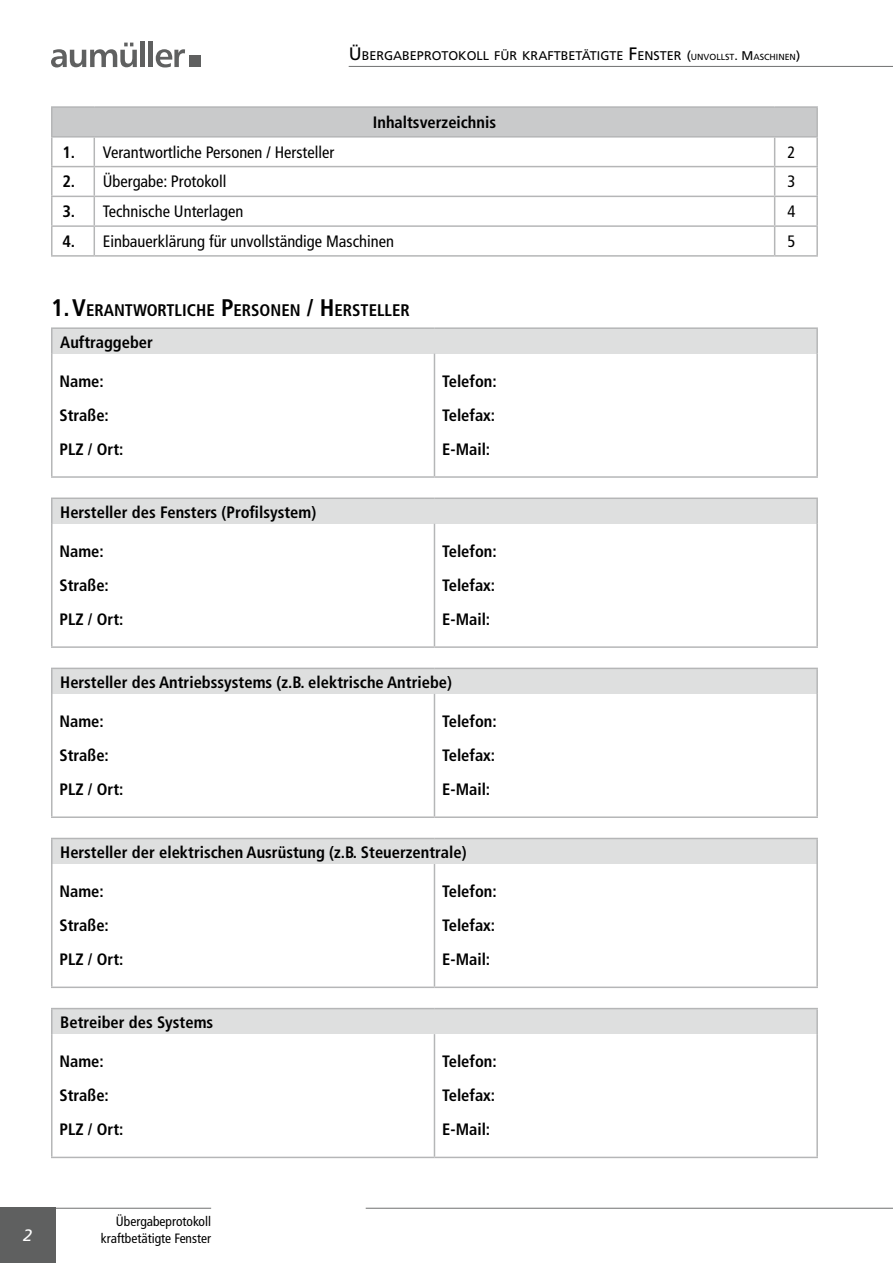
<style>
.page{position:relative;width:893px;height:1263px;background:#fff}
.page>*{position:absolute;margin:0;border:0;box-sizing:border-box;transform-origin:0 0}
.t1{font:700 condensed 16.8px "Frutiger LT Std";color:#000}
.t2{font:700 condensed 16.5px "Frutiger LT Std";color:#000}
.t3{font:condensed 16.5px "Frutiger LT Std";color:#000}
.t4{font:italic 16.5px "Frutiger LT Std";color:#fff}
.t5{font:condensed 13.5px/16.2px "Frutiger LT Std";color:#000;text-align:right}
.t6{font:12.6px "Frutiger LT Std";color:#000}
.s1{font-size:18px}
.s2{font-size:8.85px}
.s3{font-weight:700}
.s4{font-size:24px}
</style>
<div class="page">
<hr style="left:349px;top:66px;width:544px;height:1px;background:#5f6060">
<hr style="left:0;top:1208px;width:211px;height:1px;background:#5f6060">
<hr style="left:366px;top:1208px;width:527px;height:1px;background:#5f6060">
<div style="left:0;top:1208px;width:55px;height:55px;background:#5f6060"></div>
<div style="left:52px;top:328px;width:765px;height:26px;background:#dedfdf"></div>
<hr style="left:51px;top:327px;width:383px;height:2px;background:#b5b6b7">
<hr style="left:51px;top:329px;width:2px;height:25px;background:#b5b6b7">
<hr style="left:434px;top:327px;width:384px;height:2px;background:#b5b6b7">
<hr style="left:816px;top:329px;width:2px;height:25px;background:#b5b6b7">
<hr style="left:51px;top:354px;width:2px;height:122px;background:#b5b6b7">
<hr style="left:434px;top:354px;width:1px;height:122px;background:#b5b6b7">
<hr style="left:816px;top:354px;width:2px;height:122px;background:#b5b6b7">
<hr style="left:51px;top:476px;width:383px;height:2px;background:#b5b6b7">
<hr style="left:434px;top:476px;width:384px;height:2px;background:#b5b6b7">
<div style="left:52px;top:498px;width:765px;height:26px;background:#dedfdf"></div>
<hr style="left:51px;top:497px;width:383px;height:2px;background:#b5b6b7">
<hr style="left:51px;top:499px;width:2px;height:25px;background:#b5b6b7">
<hr style="left:434px;top:497px;width:384px;height:2px;background:#b5b6b7">
<hr style="left:816px;top:499px;width:2px;height:25px;background:#b5b6b7">
<hr style="left:51px;top:524px;width:2px;height:122px;background:#b5b6b7">
<hr style="left:434px;top:524px;width:1px;height:122px;background:#b5b6b7">
<hr style="left:816px;top:524px;width:2px;height:122px;background:#b5b6b7">
<hr style="left:51px;top:646px;width:383px;height:2px;background:#b5b6b7">
<hr style="left:434px;top:646px;width:384px;height:2px;background:#b5b6b7">
<div style="left:52px;top:668px;width:765px;height:26px;background:#dedfdf"></div>
<hr style="left:51px;top:668px;width:383px;height:1px;background:#b5b6b7">
<hr style="left:51px;top:669px;width:2px;height:25px;background:#b5b6b7">
<hr style="left:434px;top:668px;width:384px;height:1px;background:#b5b6b7">
<hr style="left:816px;top:669px;width:2px;height:25px;background:#b5b6b7">
<hr style="left:51px;top:694px;width:2px;height:122px;background:#b5b6b7">
<hr style="left:434px;top:694px;width:1px;height:122px;background:#b5b6b7">
<hr style="left:816px;top:694px;width:2px;height:122px;background:#b5b6b7">
<hr style="left:51px;top:816px;width:383px;height:2px;background:#b5b6b7">
<hr style="left:434px;top:816px;width:384px;height:2px;background:#b5b6b7">
<div style="left:52px;top:838px;width:765px;height:26px;background:#dedfdf"></div>
<hr style="left:51px;top:838px;width:383px;height:1px;background:#b5b6b7">
<hr style="left:51px;top:839px;width:2px;height:25px;background:#b5b6b7">
<hr style="left:434px;top:838px;width:384px;height:1px;background:#b5b6b7">
<hr style="left:816px;top:839px;width:2px;height:25px;background:#b5b6b7">
<hr style="left:51px;top:864px;width:2px;height:122px;background:#b5b6b7">
<hr style="left:434px;top:864px;width:1px;height:122px;background:#b5b6b7">
<hr style="left:816px;top:864px;width:2px;height:122px;background:#b5b6b7">
<hr style="left:51px;top:986px;width:383px;height:2px;background:#b5b6b7">
<hr style="left:434px;top:986px;width:384px;height:2px;background:#b5b6b7">
<div style="left:52px;top:1008px;width:765px;height:26px;background:#dedfdf"></div>
<hr style="left:51px;top:1008px;width:383px;height:1px;background:#b5b6b7">
<hr style="left:51px;top:1009px;width:2px;height:25px;background:#b5b6b7">
<hr style="left:434px;top:1008px;width:384px;height:1px;background:#b5b6b7">
<hr style="left:816px;top:1009px;width:2px;height:25px;background:#b5b6b7">
<hr style="left:51px;top:1034px;width:2px;height:123px;background:#b5b6b7">
<hr style="left:434px;top:1034px;width:1px;height:123px;background:#b5b6b7">
<hr style="left:816px;top:1034px;width:2px;height:123px;background:#b5b6b7">
<hr style="left:51px;top:1157px;width:383px;height:1px;background:#b5b6b7">
<hr style="left:434px;top:1157px;width:384px;height:1px;background:#b5b6b7">
<svg style="left:51px;top:43px;width:86px;height:24px"></svg>
<hr style="left:141px;top:41px;width:4px;height:26px;background:#5f6060">
<hr style="left:149px;top:41px;width:4px;height:26px;background:#5f6060">
<svg style="left:156px;top:49px;width:29px;height:18px"></svg>
<div style="left:189px;top:56px;width:11px;height:11px;background:#5f6060"></div>
<div style="left:52px;top:107px;width:765px;height:30px;background:#c9cacb"></div>
<hr style="left:51px;top:106px;width:43px;height:2px;background:#b5b6b7">
<hr style="left:51px;top:108px;width:2px;height:28px;background:#b5b6b7">
<hr style="left:94px;top:106px;width:681px;height:2px;background:#b5b6b7">
<hr style="left:775px;top:106px;width:43px;height:2px;background:#b5b6b7">
<hr style="left:816px;top:108px;width:2px;height:28px;background:#b5b6b7">
<hr style="left:51px;top:136px;width:43px;height:2px;background:#b5b6b7">
<hr style="left:51px;top:138px;width:2px;height:28px;background:#b5b6b7">
<hr style="left:94px;top:136px;width:681px;height:2px;background:#b5b6b7">
<hr style="left:775px;top:136px;width:43px;height:2px;background:#b5b6b7">
<hr style="left:816px;top:138px;width:2px;height:28px;background:#b5b6b7">
<hr style="left:51px;top:166px;width:43px;height:1px;background:#b5b6b7">
<hr style="left:51px;top:167px;width:2px;height:29px;background:#b5b6b7">
<hr style="left:94px;top:166px;width:681px;height:1px;background:#b5b6b7">
<hr style="left:775px;top:166px;width:43px;height:1px;background:#b5b6b7">
<hr style="left:816px;top:167px;width:2px;height:29px;background:#b5b6b7">
<hr style="left:51px;top:196px;width:43px;height:1px;background:#b5b6b7">
<hr style="left:51px;top:197px;width:2px;height:28px;background:#b5b6b7">
<hr style="left:94px;top:196px;width:681px;height:1px;background:#b5b6b7">
<hr style="left:775px;top:196px;width:43px;height:1px;background:#b5b6b7">
<hr style="left:816px;top:197px;width:2px;height:28px;background:#b5b6b7">
<hr style="left:51px;top:225px;width:43px;height:2px;background:#b5b6b7">
<hr style="left:51px;top:227px;width:2px;height:28px;background:#b5b6b7">
<hr style="left:94px;top:225px;width:681px;height:2px;background:#b5b6b7">
<svg style="left:94px;top:138px;width:1px;height:117px"></svg>
<hr style="left:775px;top:225px;width:43px;height:2px;background:#b5b6b7">
<svg style="left:774px;top:138px;width:1px;height:117px"></svg>
<hr style="left:816px;top:227px;width:2px;height:28px;background:#b5b6b7">
<hr style="left:51px;top:255px;width:43px;height:2px;background:#b5b6b7">
<hr style="left:94px;top:255px;width:681px;height:2px;background:#b5b6b7">
<hr style="left:775px;top:255px;width:43px;height:2px;background:#b5b6b7">
<p class="t6" style="left:349px;top:48px;width:453px"><span class="s1">Ü</span>BERGABEPROTOKOLL FÜ R KRAFTBETÄTIGTE <span class="s1">F</span> ENSTER (<span class="s2">UNVOLLST</span>. M<span class="s2">ASCHINEN</span>)</p>
<p class="t2" style="left:373px;top:113px;width:125px">Inhaltsverzeichnis</p>
<p class="t3" style="left:62px;top:142px;width:273px"><span class="s3">1.</span> Verantwortliche Personen / Hersteller</p>
<p class="t3" style="left:787px;top:142px;width:9px">2</p>
<p class="t3" style="left:62px;top:172px;width:166px"><span class="s3">2.</span> Übergabe: Protokoll</p>
<p class="t3" style="left:787px;top:172px;width:9px">3</p>
<p class="t3" style="left:62px;top:202px;width:182px"><span class="s3">3.</span> Technische Unterlagen</p>
<p class="t3" style="left:787px;top:202px;width:9px">4</p>
<p class="t3" style="left:62px;top:232px;width:333px"><span class="s3">4.</span> Einbauerklärung für unvollständige Maschinen</p>
<p class="t3" style="left:787px;top:232px;width:9px">5</p>
<p class="t1" style="left:51px;top:300px;width:360px"><span class="s4">1.V</span>ERANTWORTLICHE <span class="s4">P</span>ERSONEN <span class="s4">/ H</span> ERSTELLER</p>
<p class="t2" style="left:60px;top:332px;width:94px">Auftraggeber</p>
<p class="t2" style="left:60px;top:371px;width:46px">Name:</p>
<p class="t2" style="left:442px;top:371px;width:56px">Telefon:</p>
<p class="t2" style="left:60px;top:405px;width:51px">Straße:</p>
<p class="t2" style="left:442px;top:405px;width:54px">Telefax:</p>
<p class="t2" style="left:60px;top:439px;width:65px">PLZ / Ort:</p>
<p class="t2" style="left:442px;top:439px;width:50px">E-Mail:</p>
<p class="t2" style="left:60px;top:502px;width:257px">Hersteller des Fensters (Profilsystem)</p>
<p class="t2" style="left:60px;top:541px;width:46px">Name:</p>
<p class="t2" style="left:442px;top:541px;width:56px">Telefon:</p>
<p class="t2" style="left:60px;top:575px;width:51px">Straße:</p>
<p class="t2" style="left:442px;top:575px;width:54px">Telefax:</p>
<p class="t2" style="left:60px;top:609px;width:65px">PLZ / Ort:</p>
<p class="t2" style="left:442px;top:609px;width:50px">E-Mail:</p>
<p class="t2" style="left:60px;top:672px;width:393px">Hersteller des Antriebssystems (z.B. elektrische Antriebe)</p>
<p class="t2" style="left:60px;top:711px;width:46px">Name:</p>
<p class="t2" style="left:442px;top:711px;width:56px">Telefon:</p>
<p class="t2" style="left:60px;top:745px;width:51px">Straße:</p>
<p class="t2" style="left:442px;top:745px;width:54px">Telefax:</p>
<p class="t2" style="left:60px;top:779px;width:65px">PLZ / Ort:</p>
<p class="t2" style="left:442px;top:779px;width:50px">E-Mail:</p>
<p class="t2" style="left:60px;top:842px;width:408px">Hersteller der elektrischen Ausrüstung (z.B. Steuerzentrale)</p>
<p class="t2" style="left:60px;top:881px;width:46px">Name:</p>
<p class="t2" style="left:442px;top:881px;width:56px">Telefon:</p>
<p class="t2" style="left:60px;top:915px;width:51px">Straße:</p>
<p class="t2" style="left:442px;top:915px;width:54px">Telefax:</p>
<p class="t2" style="left:60px;top:949px;width:65px">PLZ / Ort:</p>
<p class="t2" style="left:442px;top:949px;width:50px">E-Mail:</p>
<p class="t2" style="left:60px;top:1012px;width:154px">Betreiber des Systems</p>
<p class="t2" style="left:60px;top:1051px;width:46px">Name:</p>
<p class="t2" style="left:442px;top:1051px;width:56px">Telefon:</p>
<p class="t2" style="left:60px;top:1085px;width:51px">Straße:</p>
<p class="t2" style="left:442px;top:1085px;width:54px">Telefax:</p>
<p class="t2" style="left:60px;top:1119px;width:65px">PLZ / Ort:</p>
<p class="t2" style="left:442px;top:1119px;width:50px">E-Mail:</p>
<p class="t4" style="left:23px;top:1226px;width:11px">2</p>
<p class="t5" style="left:101px;top:1214px;width:112px">Übergabeprotokoll kraftbetätigte Fenster</p>
</div>
